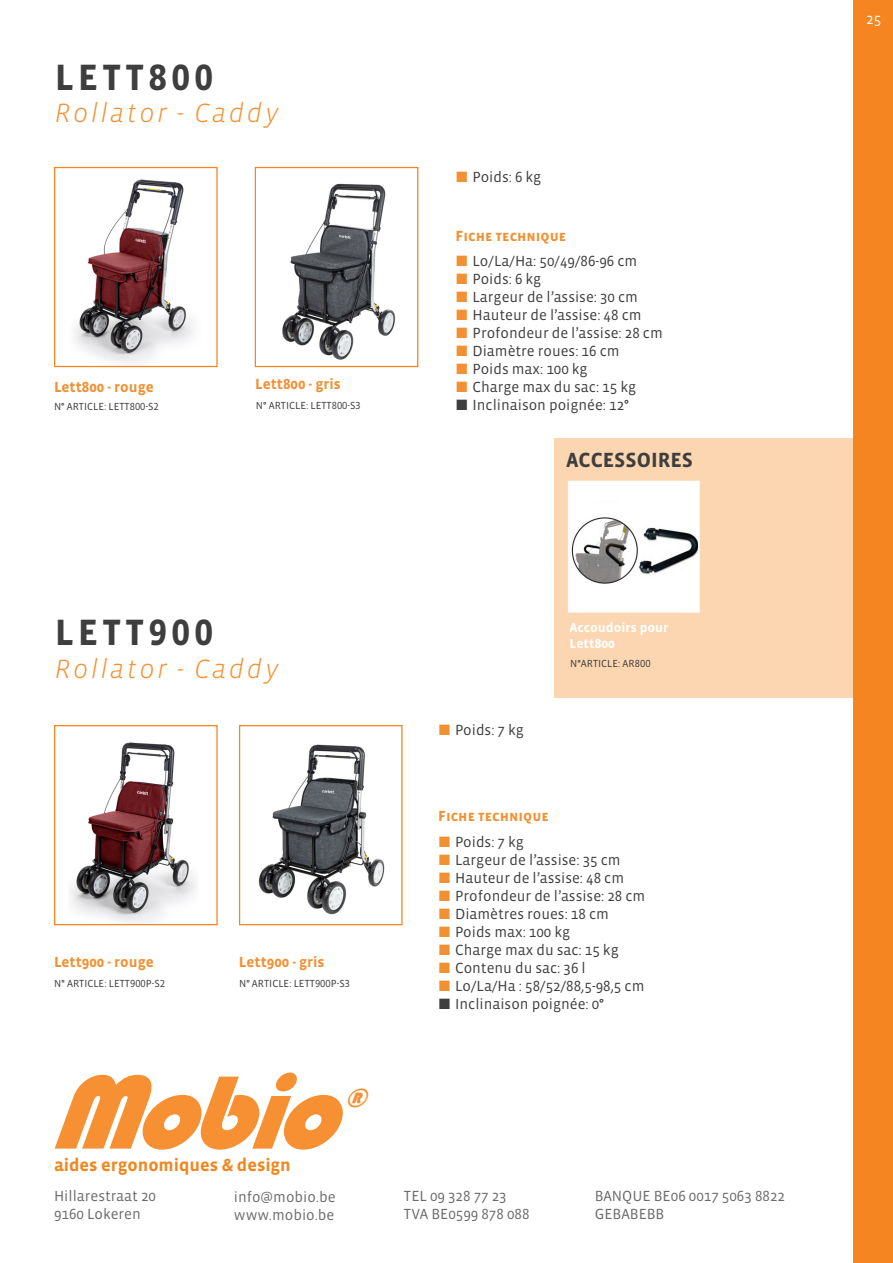
<style>
.page{position:relative;width:893px;height:1263px;background:#fff}
.page>*{position:absolute;margin:0;border:0;box-sizing:border-box;transform-origin:0 0}
.t1{font:italic 108px "Bauhaus 93";color:#f69032}
.titel_contentpagina{font:700 37.5px "Vista Sans OT";letter-spacing:.115em;color:#3e3e3f}
.subtitel_contentpagina{font:italic 300 27px "Vista Sans OT";letter-spacing:.09em;color:#f69032}
.titel_contentpagina-2{font:italic 300 27px "Vista Sans OT";letter-spacing:.09em;color:#f69032}
.t2{font:italic 27px "Bauhaus 93";color:#f69032}
.infoblok_titel{font:700 21px "Vista Sans OT";color:#3e3e3f}
.t3{font:700 18px "Vista Sans OT";color:#ef8721}
.t4{font:15px "Vista Sans OT";color:#3e3e3f}
.t5{font:15px/18px "Vista Sans OT";color:#6b6b6e}
.tussentitels_contentpagina{font:700 15px "Vista Sans OT";color:#f19133}
.t6{font:15px "Vista Sans OT";color:#fff}
.infoblok_tussentitels{font:700 13.5px "Vista Sans OT";color:#fff}
.artikelnummer{font:10.5px "Vista Sans OT";color:#3e3e3f}
.s1{color:#f19133}
</style>
<div class="page">
<div style="left:554px;top:438px;width:301px;height:259px;background:#fbd6b1"></div>
<img style="left:70px;top:742px;width:126px;height:181px">
<div style="left:54px;top:725px;width:164px;height:200px;border:1px solid #f58520"></div>
<img style="left:258px;top:744px;width:127px;height:171px">
<div style="left:239px;top:725px;width:164px;height:200px;border:1px solid #f58520"></div>
<img style="left:74px;top:179px;width:120px;height:184px">
<div style="left:54px;top:167px;width:164px;height:200px;border:1px solid #f58520"></div>
<img style="left:282px;top:183px;width:113px;height:177px">
<div style="left:255px;top:167px;width:163px;height:200px;border:1px solid #f58520"></div>
<img style="left:571px;top:484px;width:126px;height:125px">
<div style="left:568px;top:481px;width:132px;height:131px;border:2px solid #fff"></div>
<div style="left:853px;top:0;width:40px;height:1263px;background:#f58520"></div>
<p class="titel_contentpagina" style="left:55px;top:58px;width:160px">LETT800</p>
<p class="subtitel_contentpagina" style="left:55px;top:99px;width:225px">Rollator - Caddy</p>
<p class="tussentitels_contentpagina" style="left:54px;top:379px;width:101px">Lett800 - rouge</p>
<p class="tussentitels_contentpagina" style="left:255px;top:377px;width:87px">Lett800 - gris</p>
<p class="artikelnummer" style="left:54px;top:401px;width:106px">N° ARTICLE: LETT800-S2</p>
<p class="artikelnummer" style="left:256px;top:400px;width:106px">N° ARTICLE: LETT800-S3</p>
<p class="titel_contentpagina" style="left:55px;top:613px;width:160px">LETT900</p>
<p class="titel_contentpagina-2" style="left:55px;top:655px;width:225px">Rollator - Caddy</p>
<p class="tussentitels_contentpagina" style="left:54px;top:955px;width:101px">Lett900 - rouge</p>
<p class="artikelnummer" style="left:54px;top:978px;width:112px">N° ARTICLE: LETT900P-S2</p>
<p class="tussentitels_contentpagina" style="left:239px;top:955px;width:87px">Lett900 - gris</p>
<p class="artikelnummer" style="left:239px;top:978px;width:112px">N° ARTICLE: LETT900P-S3</p>
<h1 class="t1" style="left:49px;top:1051px;width:332px">Mobio</h1>
<p class="t3" style="left:54px;top:1156px;width:238px">aides ergonomiques &amp; design</p>
<h3 class="t2" style="left:345px;top:1082px;width:33px">®</h3>
<p class="t4" style="left:455px;top:169px;width:87px"><span class="s1">■</span> Poids: 6 kg</p>
<p class="tussentitels_contentpagina" style="left:455px;top:228px;width:112px">Fiche technique</p>
<p class="t4" style="left:455px;top:253px;width:183px"><span class="s1">■</span> Lo/La/Ha: 50/49/86-96 cm</p>
<p class="t4" style="left:455px;top:271px;width:87px"><span class="s1">■</span> Poids: 6 kg</p>
<p class="t4" style="left:455px;top:289px;width:184px"><span class="s1">■</span> Largeur de l’assise: 30 cm</p>
<p class="t4" style="left:455px;top:307px;width:188px"><span class="s1">■</span> Hauteur de l’assise: 48 cm</p>
<p class="t4" style="left:455px;top:325px;width:209px"><span class="s1">■</span> Profondeur de l’assise: 28 cm</p>
<p class="t4" style="left:455px;top:343px;width:166px"><span class="s1">■</span> Diamètre roues: 16 cm</p>
<p class="t4" style="left:455px;top:361px;width:134px"><span class="s1">■</span> Poids max: 100 kg</p>
<p class="t4" style="left:455px;top:379px;width:182px"><span class="s1">■</span> Charge max du sac: 15 kg</p>
<p class="t4" style="left:455px;top:397px;width:175px">■ Inclinaison poignée: 12°</p>
<p class="infoblok_titel" style="left:566px;top:449px;width:129px">ACCESSOIRES</p>
<p class="infoblok_tussentitels" style="left:569px;top:620px;width:101px">Accoudoirs pour</p>
<p class="infoblok_tussentitels" style="left:569px;top:636px;width:47px">Lett800</p>
<p class="t4" style="left:438px;top:722px;width:87px"><span class="s1">■</span> Poids: 7 kg</p>
<p class="artikelnummer" style="left:570px;top:658px;width:82px">N°ARTICLE: AR800</p>
<p class="tussentitels_contentpagina" style="left:438px;top:808px;width:112px">Fiche technique</p>
<p class="t4" style="left:438px;top:834px;width:87px"><span class="s1">■</span> Poids: 7 kg</p>
<p class="t4" style="left:438px;top:852px;width:184px"><span class="s1">■</span> Largeur de l’assise: 35 cm</p>
<p class="t4" style="left:438px;top:870px;width:188px"><span class="s1">■</span> Hauteur de l’assise: 48 cm</p>
<p class="t4" style="left:438px;top:888px;width:209px"><span class="s1">■</span> Profondeur de l’assise: 28 cm</p>
<p class="t4" style="left:438px;top:906px;width:172px"><span class="s1">■</span> Diamètres roues: 18 cm</p>
<p class="t4" style="left:438px;top:924px;width:134px"><span class="s1">■</span> Poids max: 100 kg</p>
<p class="t4" style="left:438px;top:942px;width:182px"><span class="s1">■</span> Charge max du sac: 15 kg</p>
<p class="t4" style="left:438px;top:960px;width:149px"><span class="s1">■</span> Contenu du sac: 36 l</p>
<p class="t4" style="left:438px;top:978px;width:208px"><span class="s1">■</span> Lo/La/Ha : 58/52/88,5-98,5 cm</p>
<p class="t4" style="left:438px;top:996px;width:168px">■ Inclinaison poignée: 0°</p>
<p class="t5" style="left:54px;top:1187px;width:104px">Hillarestraat 20<br>9160 Lokeren</p>
<p class="t5" style="left:234px;top:1188px;width:103px">info@mobio.be www.mobio.be</p>
<p class="t5" style="left:404px;top:1187px;width:127px">TEL 09 328 77 23<br>TVA BE0599 878 088</p>
<p class="t5" style="left:595px;top:1187px;width:192px">BANQUE BE06 0017 5063 8822<br>GEBABEBB</p>
<p class="t6" style="left:866px;top:12px;width:16px">25</p>
</div>
